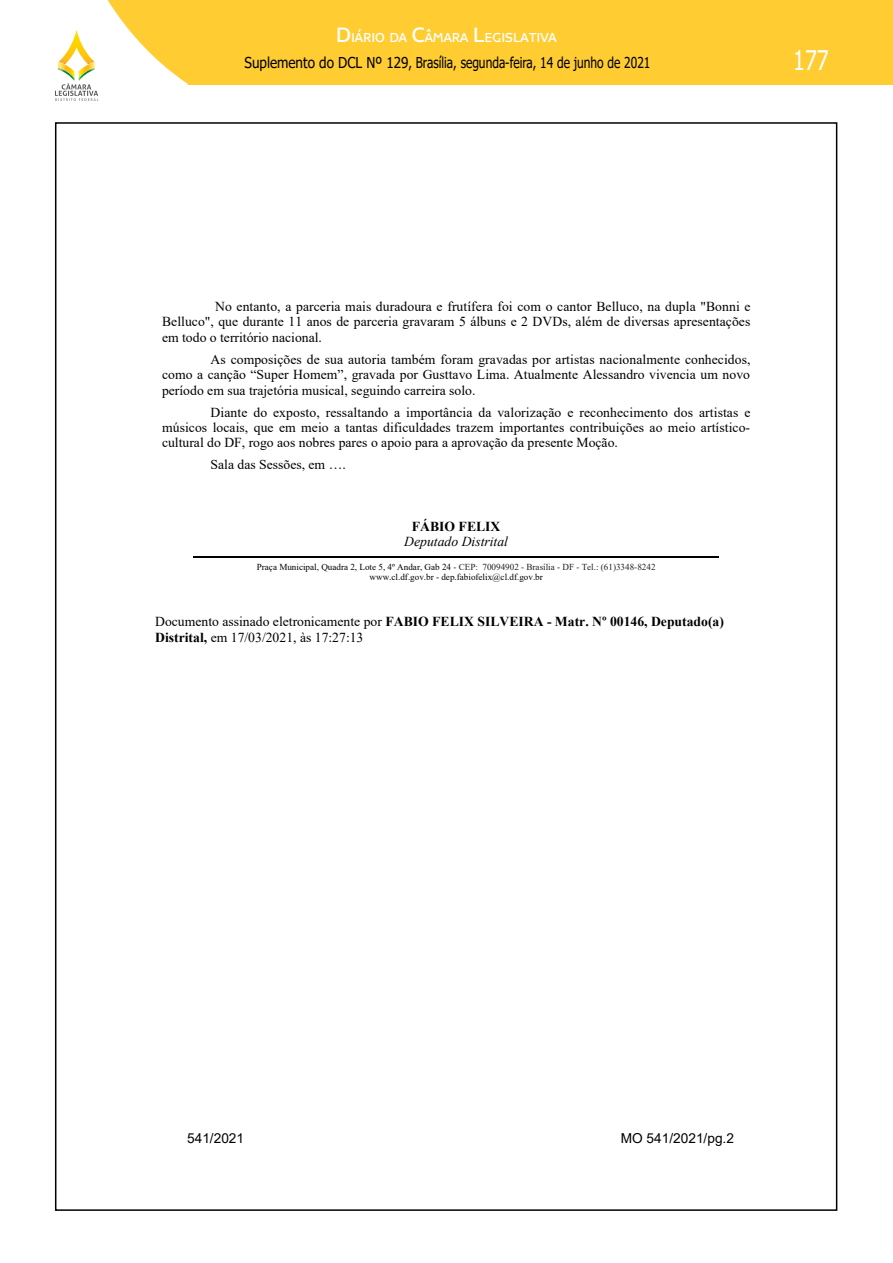
<style>
.page{position:relative;width:893px;height:1263px;background:#fff}
.page>*{position:absolute;margin:0;border:0;box-sizing:border-box;transform-origin:0 0}
.t1{font:27px "Tahoma";color:#fff;scale:.8 1}
.t2{font:15px "Tahoma";color:#000;scale:.9 1}
.t3{font:500 15px "Midiet Sans";color:#fff}
.t4{font:13.65px/15.3px "Times New Roman";color:#000;text-align:justify}
.t5{font:13.65px "Arial";color:#000}
.t6{font:italic 13.65px "Times New Roman";color:#000}
.t7{font:700 13.65px "Times New Roman";color:#000}
.t8{font:9.15px/10.2px "Times New Roman";color:#000;text-align:center}
.s1{font-size:24px}
.s2{color:#212121}
.s3{font-weight:700}
</style>
<div class="page">
<div style="left:0;top:1px;width:892px;height:83px;background:#ffcc32"></div>
<svg style="left:0;top:0;width:188px;height:101px"></svg>
<hr style="left:194px;top:556px;width:525px;height:1px;background:#000">
<p class="t3" style="left:336px;top:29px;width:222px"><span class="s1">D</span>IÁRIO DA <span class="s1">C</span>ÂMARA <span class="s1">L</span>EGISLATIVA</p>
<p class="t2" style="left:244px;top:52px;width:453px">Suplemento do DCL Nº 129, Brasília, segunda-feira, 14 de junho de 2021</p>
<h1 class="t1" style="left:793px;top:42px;width:46px">177</h1>
<p class="t4" style="left:162px;top:298px;width:590px;text-indent:53px">No entanto, a parceria mais duradoura e frutífera foi com o cantor Belluco, na dupla "Bonni e Belluco", que durante 11 anos de parceria gravaram 5 álbuns e 2 DVDs, além de diversas apresentações em todo o território nacional.</p>
<p class="t4" style="left:162px;top:351px;width:590px;text-indent:48px">As composições de sua autoria também foram gravadas por artistas nacionalmente conhecidos, como a canção “Super Homem”, gravada por Gusttavo Lima. Atualmente Alessandro vivencia um novo período em sua trajetória musical, seguindo carreira solo.</p>
<p class="t4" style="left:162px;top:404px;width:590px;text-indent:48px">Diante do exposto, ressaltando a importância da valorização e reconhecimento dos artistas e músicos locais, que em meio a tantas dificuldades trazem importantes contribuições ao meio artístico&shy;cultural do DF, rogo aos nobres pares o apoio para a aprovação da presente Moção.</p>
<p class="t4" style="left:211px;top:457px;width:137px">Sala das Sessões, em ….</p>
<p class="t7" style="left:412px;top:517px;width:90px">FÁBIO FELIX</p>
<p class="t6" style="left:404px;top:532px;width:105px">Deputado Distrital</p>
<p class="t8" style="left:257px;top:562px;width:400px">Praça Municipal, Quadra 2, Lote 5, 4º Andar, Gab 24 <span class="s2">- CEP: 70094902 - Brasília - DF - Tel.: (61)3348-8242 </span>www.cl.df.gov.br - dep.fabiofelix@cl.df.gov.br</p>
<p class="t4" style="left:155px;top:613px;width:570px;line-height:15.8px">Documento assinado eletronicamente por <span class="s3">FABIO FELIX SILVEIRA - Matr. Nº 00146, Deputado(a)<br>Distrital,</span> em 17/03/2021, às 17:27:13</p>
<p class="t5" style="left:187px;top:1128px;width:59px">541/2021</p>
<p class="t5" style="left:621px;top:1128px;width:115px">MO 541/2021/pg.2</p>
</div>
